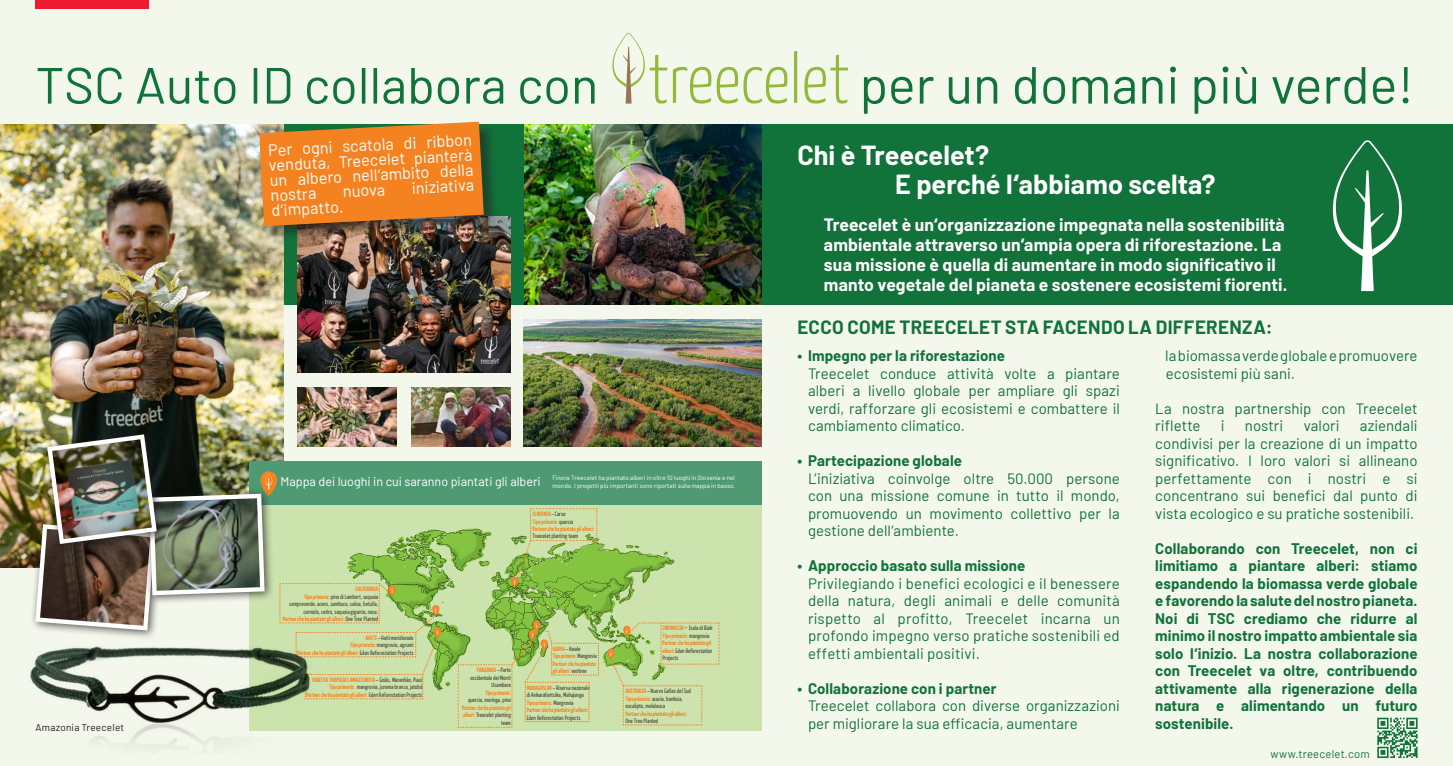
<style>
.page{position:relative;width:1453px;height:766px;background:#fff}
.page>*{position:absolute;margin:0;border:0;box-sizing:border-box;transform-origin:0 0}
.t1{font:52.12px "Barlow";color:#11723a}
.t2{font:50.88px "Barlow";color:#11723a}
.t3{font:700 27px "Barlow";color:#fff}
.t4{font:700 18.75px "Barlow";letter-spacing:.02em;color:#11723a}
.t5{font:700 17.5px/20px "Barlow";letter-spacing:.005em;color:#fff}
.t6{font:16.25px/15px "Barlow";color:#fff;text-align:justify}
.t7{font:15px/17.5px "Barlow";color:#11723a;text-align:justify}
.t8{font:700 15px/17.5px "Barlow";letter-spacing:.005em;color:#11723a;text-align:justify}
.t9{font:12.5px "Barlow";color:#fff}
.t10{font:11.25px "Barlow";letter-spacing:.015em;color:#11723a}
.t11{font:10px "Barlow";letter-spacing:.02em;color:#231f20}
.t12{font:6.25px/7.5px "Kava Pro";letter-spacing:-.015em;color:#3c3223;text-align:right}
.t13{font:700 6.25px/7.5px "Kava Pro";letter-spacing:-.01em;color:#f58220}
.t14{font:6.25px/7.5px "Barlow";color:#fff}
.s1{font-weight:700;color:#f58220}
.s2{font-weight:400;color:#3c3223}
</style>
<div class="page">
<div style="left:0;top:0;width:1453px;height:765px;background:#f4f8ec"></div>
<div style="left:0;top:125px;width:1453px;height:180px;background:#11723a"></div>
<img style="left:524px;top:125px;width:238px;height:180px">
<img style="left:0;top:125px;width:283px;height:442px">
<div style="left:250px;top:461px;width:512px;height:269px;background:#cce3ae"></div>
<div style="left:250px;top:461px;width:512px;height:43px;background:#4f9a72"></div>
<svg style="left:794px;top:51px;width:3px;height:52px"></svg>
<svg style="left:673px;top:67px;width:114px;height:37px"></svg>
<svg style="left:804px;top:55px;width:44px;height:49px"></svg>
<svg style="left:612px;top:33px;width:55px;height:71px"></svg>
<div style="left:35px;top:0;width:114px;height:9px;background:#ee1a2e"></div>
<div style="left:29px;top:518px;width:136px;height:122px;background:#231f20;opacity:.75"></div>
<img style="left:298px;top:216px;width:212px;height:157px">
<img style="left:298px;top:387px;width:99px;height:47px">
<img style="left:411px;top:387px;width:99px;height:47px">
<img style="left:523px;top:319px;width:239px;height:127px">
<img style="left:29px;top:608px;width:294px;height:138px">
<div style="left:41px;top:428px;width:126px;height:126px;background:#231f20;opacity:.75"></div>
<img style="left:35px;top:434px;width:685px;height:293px">
<img style="left:52px;top:439px;width:100px;height:100px">
<div style="left:259px;top:122px;width:240px;height:119px;background:#231f20;opacity:.54"></div>
<svg style="left:259px;top:122px;width:225px;height:104px;background:#e48128"></svg>
<svg style="left:1333px;top:140px;width:69px;height:151px"></svg>
<svg style="left:1377px;top:717px;width:40px;height:40px"></svg>
<p class="t2" style="left:35px;top:48px;width:564px">TSC Auto ID collabora con</p>
<p class="t1" style="left:859px;top:47px;width:556px">per un domani più verde!</p>
<p class="t6" style="left:268px;top:142px;width:205px;rotate:-3deg">Per ogni scatola di ribbon venduta, Treecelet pianterà un albero nell‘ambito della nostra</p>
<p class="t3" style="left:797px;top:136px;width:193px">Chi è Treecelet?</p>
<p class="t3" style="left:895px;top:164px;width:322px">E perché l‘abbiamo scelta?</p>
<p class="t5" style="left:824px;top:213px;width:465px">Treecelet è un‘organizzazione impegnata nella sostenibilità ambientale attraverso un‘ampia opera di riforestazione. La sua missione è quella di aumentare in modo significativo il manto vegetale del pianeta e sostenere ecosistemi fiorenti.</p>
<p class="t4" style="left:797px;top:313px;width:477px">ECCO COME TREECELET STA FACENDO LA DIFFERENZA:</p>
<p class="t6" style="left:342px;top:183px;width:44px;rotate:-3deg">nuova</p>
<p class="t6" style="left:411px;top:179px;width:64px;rotate:-3deg">iniziativa</p>
<p class="t6" style="left:271px;top:201px;width:74px;rotate:-3deg">d‘impatto.</p>
<p class="t11" style="left:35px;top:719px;width:90px">Amazonia Treecelet</p>
<p class="t9" style="left:280px;top:472px;width:262px">Mappa dei luoghi in cui saranno piantati gli alberi</p>
<p class="t14" style="left:552px;top:473px;width:184px">Finora Treecelet ha piantato alberi in oltre 10 luoghi in Slovenia e nel mondo. I progetti più importanti sono riportati sulla mappa in basso.</p>
<p class="t12" style="left:283px;top:584px;width:97px"><span class="s1">CALIFORNIA<br>Tipo primario:</span> pino di Lambert, sequoia sempreverde, acero, sambuco, salice, betulla, corniolo, cedro, sequoia gigante, noce.<br><span class="s1">Partner che ha piantato gli alberi:</span> One Tree Planted</p>
<p class="t12" style="left:297px;top:633px;width:118px"><span class="s1">HAITI</span> – Haiti meridionale<br><span class="s1">Tipo primario:</span> mangrovia, agrumi<br><span class="s1">Partner che ha piantato gli alberi:</span> Eden Reforestation Projects</p>
<p class="t12" style="left:306px;top:675px;width:118px"><span class="s1">FORESTA TROPICALE AMAZZONICA</span> – Goiás, Maranhão, Piauí<br><span class="s1">Tipo primario:</span> mangrovia, jurema branca, jatobá<br><span class="s1">Partner che ha piantato gli alberi:</span> Eden Reforestation Projects</p>
<p class="t13" style="left:533px;top:510px;width:63px">SLOVENIA <span class="s2">– Carso<br></span>Tipo primario: <span class="s2">quercia<br></span>Partner che ha piantato gli alberi:<br><span class="s2">Treecelet planting team</span></p>
<p class="t13" style="left:553px;top:644px;width:45px">KENYA <span class="s2">– Kwale<br></span>Tipo primario: <span class="s2">Mangrovia<br></span>Partner che ha piantato</p>
<p class="t13" style="left:476px;top:666px;width:36px">TANZANIA <span class="s2">– Parte</span></p>
<p class="t13" style="left:553px;top:667px;width:35px">gli alberi:<span class="s2">veritree</span></p>
<p class="t12" style="left:462px;top:673px;width:50px">occidentale dei Monti<br>Usambara<br><span class="s1">Tipo primario:<br></span>quercia, moringa, pino<br><span class="s1">Partner che ha piantato gli alberi:</span> Treecelet planting team</p>
<p class="t12" style="left:527px;top:683px;width:64px;text-align:left"><span class="s1">MADAGASCAR</span> – Riserva nazionale di Ankarafantsika, Mahajanga<br><span class="s1">Tipo primario:</span> Mangrovia<br><span class="s1">Partner che ha piantato gli alberi:<br></span>Eden Reforestation Projects</p>
<p class="t13" style="left:663px;top:624px;width:52px">INDONESIA <span class="s2">– Isola di Biak<br></span>Tipo primario: <span class="s2">mangrovia<br></span>Partner che ha piantato gli alberi:<span class="s2">Eden Reforestation<br>Projects</span></p>
<p class="t12" style="left:625px;top:686px;width:67px;text-align:left"><span class="s1">AUSTRALIA</span> – Nuovo Galles del Sud<br><span class="s1">Tipo primario:</span> acacia, banksia, eucalipto, melaleuca<br><span class="s1">Partner che ha piantato gli alberi:<br></span>One Tree Planted</p>
<p class="t8" style="left:797px;top:346px;width:209px">• Impegno per la riforestazione</p>
<p class="t7" style="left:808px;top:363px;width:313px">Treecelet conduce attività volte a piantare alberi a livello globale per ampliare gli spazi verdi, rafforzare gli ecosistemi e combattere il cambiamento climatico.</p>
<p class="t8" style="left:797px;top:451px;width:166px">• Partecipazione globale</p>
<p class="t7" style="left:808px;top:468px;width:313px">L’iniziativa coinvolge oltre 50.000 persone con una missione comune in tutto il mondo, promuovendo un movimento collettivo per la gestione dell‘ambiente.</p>
<p class="t8" style="left:797px;top:556px;width:229px">• Approccio basato sulla missione</p>
<p class="t7" style="left:808px;top:573px;width:313px">Privilegiando i benefici ecologici e il benessere della natura, degli animali e delle comunità rispetto al profitto, Treecelet incarna un profondo impegno verso pratiche sostenibili ed effetti ambientali positivi.</p>
<p class="t8" style="left:797px;top:678px;width:201px">• Collaborazione con i partner</p>
<p class="t7" style="left:808px;top:696px;width:313px">Treecelet collabora con diverse organizzazioni per migliorare la sua efficacia, aumentare</p>
<p class="t7" style="left:1165px;top:346px;width:254px">la biomassa verde globale e promuovere ecosistemi più sani.</p>
<p class="t7" style="left:1155px;top:398px;width:264px">La nostra partnership con Treecelet riflette</p>
<p class="t7" style="left:1155px;top:416px;width:264px;text-indent:205px">aziendali condivisi per la creazione di un impatto significativo. I loro valori si allineano perfettamente con i nostri e si concentrano sui benefici dal punto di vista ecologico e su pratiche sostenibili.</p>
<p class="t8" style="left:1155px;top:538px;width:264px">Collaborando con Treecelet, non ci limitiamo a piantare alberi: stiamo espandendo la biomassa verde globale e favorendo la salute del nostro pianeta.<br>Noi di TSC crediamo che ridurre al minimo il nostro impatto ambientale sia solo l‘inizio. La nostra collaborazione con Treecelet va oltre, contribuendo attivamente alla rigenerazione della natura e alimentando un futuro sostenibile.</p>
<p class="t7" style="left:1221px;top:416px;width:5px">i</p>
<p class="t7" style="left:1245px;top:416px;width:40px">nostri</p>
<p class="t7" style="left:1303px;top:416px;width:38px">valori</p>
<p class="t10" style="left:1270px;top:745px;width:101px">www.treecelet.com</p>
</div>
